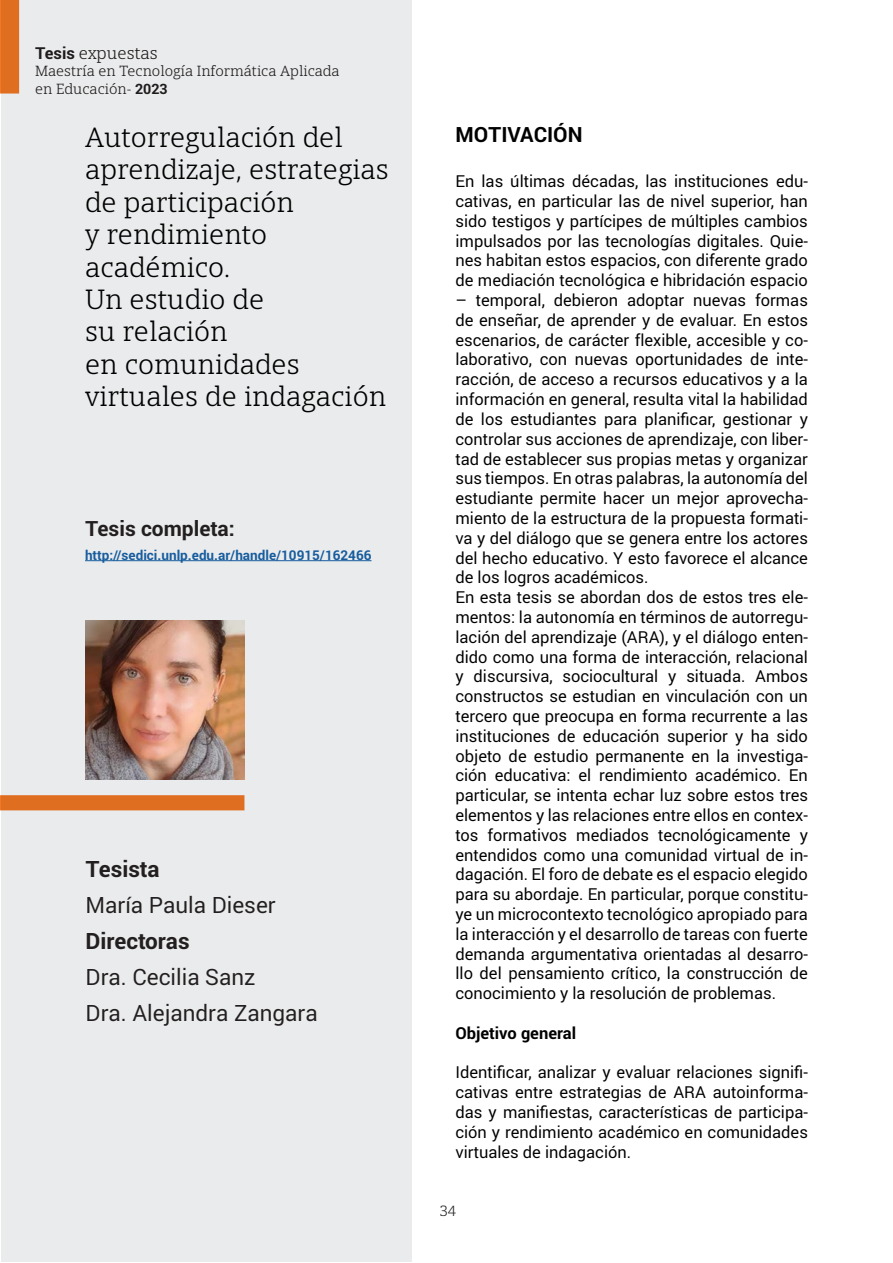
<style>
.page{position:relative;width:893px;height:1263px;background:#fff}
.page>*{position:absolute;margin:0;border:0;box-sizing:border-box;transform-origin:0 0}
.t1{font:27px/32.4px "Open Serif";color:#000}
.t2{font:22.5px "Roboto";color:#231f20}
.t3{font:700 22.5px "Roboto";color:#231f20}
.t4{font:700 21px "Roboto";color:#231f20}
.t5{font:700 21px "Roboto";color:#000}
.t6{font:16.5px/19.8px "Roboto";color:#000;text-align:justify}
.t7{font:700 16.5px "Roboto";color:#000}
.t8{font:16.5px "Open Serif";color:#231f20}
.t9{font:14.25px "Open Serif";color:#231f20}
.t10{font:700 13.5px "Roboto";color:#175d9e}
.s1{font-family:"Roboto";font-weight:700}
</style>
<div class="page">
<svg style="left:0;top:0;width:19px;height:94px"></svg>
<div style="left:1px;top:1px;width:410px;height:1261px;background:#eaebec"></div>
<div style="left:0;top:795px;width:244px;height:15px;background:#df6e20;border:2px solid #f47823"></div>
<hr style="left:85px;top:560px;width:286px;height:1px;background:#175d9e">
<img style="left:86px;top:621px;width:158px;height:159px">
<p class="t8" style="left:35px;top:42px;width:124px"><span class="s1">Tesis</span> expuestas</p>
<p class="t9" style="left:35px;top:61px;width:306px">Maestría en Tecnología Informática Aplicada</p>
<p class="t9" style="left:35px;top:79px;width:134px">en Educación- <span class="s1">2023</span></p>
<p class="t1" style="left:85px;top:120px;width:305px">Autorregulación del aprendizaje, estrategias</p>
<p class="t1" style="left:85px;top:185px;width:211px">de participación</p>
<p class="t1" style="left:85px;top:218px;width:184px">y rendimiento</p>
<p class="t1" style="left:85px;top:250px;width:147px">académico.</p>
<p class="t1" style="left:85px;top:282px;width:181px">Un estudio de</p>
<p class="t1" style="left:85px;top:315px;width:144px">su relación</p>
<p class="t1" style="left:85px;top:347px;width:216px">en comunidades</p>
<p class="t1" style="left:85px;top:380px;width:303px">virtuales de indagación</p>
<p class="t4" style="left:85px;top:514px;width:151px">Tesis completa:</p>
<p class="t10" style="left:85px;top:545px;width:288px">http://sedici.unlp.edu.ar/handle/10915/162466</p>
<p class="t3" style="left:86px;top:853px;width:76px">Tesista</p>
<p class="t2" style="left:86px;top:889px;width:192px">María Paula Dieser</p>
<p class="t3" style="left:86px;top:925px;width:106px">Directoras</p>
<p class="t2" style="left:86px;top:961px;width:171px">Dra. Cecilia Sanz</p>
<p class="t2" style="left:86px;top:997px;width:234px">Dra. Alejandra Zangara</p>
<p class="t5" style="left:455px;top:120px;width:129px">MOTIVACIÓN</p>
<p class="t6" style="left:455px;top:171px;width:354px">En las últimas décadas, las instituciones edu&shy;cativas, en particular las de nivel superior, han sido testigos y partícipes de múltiples cambios impulsados por las tecnologías digitales. Quie&shy;nes habitan estos espacios, con diferente grado de mediación tecnológica e hibridación espacio</p>
<p class="t6" style="left:455px;top:290px;width:354px">– temporal, debieron adoptar nuevas formas de enseñar, de aprender y de evaluar. En estos escenarios, de carácter flexible, accesible y co&shy;laborativo, con nuevas oportunidades de inte&shy;racción, de acceso a recursos educativos y a la información en general, resulta vital la habilidad de los estudiantes para planificar, gestionar y controlar sus acciones de aprendizaje, con liber&shy;tad de establecer sus propias metas y organizar sus tiempos. En otras palabras, la autonomía del estudiante permite hacer un mejor aprovecha&shy;miento de la estructura de la propuesta formati&shy;va y del diálogo que se genera entre los actores del hecho educativo. Y esto favorece el alcance de los logros académicos.</p>
<p class="t6" style="left:455px;top:587px;width:354px">En esta tesis se abordan dos de estos tres ele&shy;mentos: la autonomía en términos de autorregu&shy;lación del aprendizaje (ARA), y el diálogo enten&shy;dido como una forma de interacción, relacional y discursiva, sociocultural y situada. Ambos constructos se estudian en vinculación con un tercero que preocupa en forma recurrente a las instituciones de educación superior y ha sido objeto de estudio permanente en la investiga&shy;ción educativa: el rendimiento académico. En particular, se intenta echar luz sobre estos tres elementos y las relaciones entre ellos en contex&shy;tos formativos mediados tecnológicamente y entendidos como una comunidad virtual de in&shy;dagación. El foro de debate es el espacio elegido para su abordaje. En particular, porque constitu&shy;ye un microcontexto tecnológico apropiado para la interacción y el desarrollo de tareas con fuerte demanda argumentativa orientadas al desarro&shy;llo del pensamiento crítico, la construcción de conocimiento y la resolución de problemas.</p>
<p class="t7" style="left:455px;top:1021px;width:122px">Objetivo general</p>
<p class="t6" style="left:455px;top:1062px;width:354px">Identificar, analizar y evaluar relaciones signifi&shy;cativas entre estrategias de ARA autoinforma&shy;das y manifiestas, características de participa&shy;ción y rendimiento académico en comunidades virtuales de indagación.</p>
<p class="t9" style="left:440px;top:1201px;width:18px">34</p>
</div>
